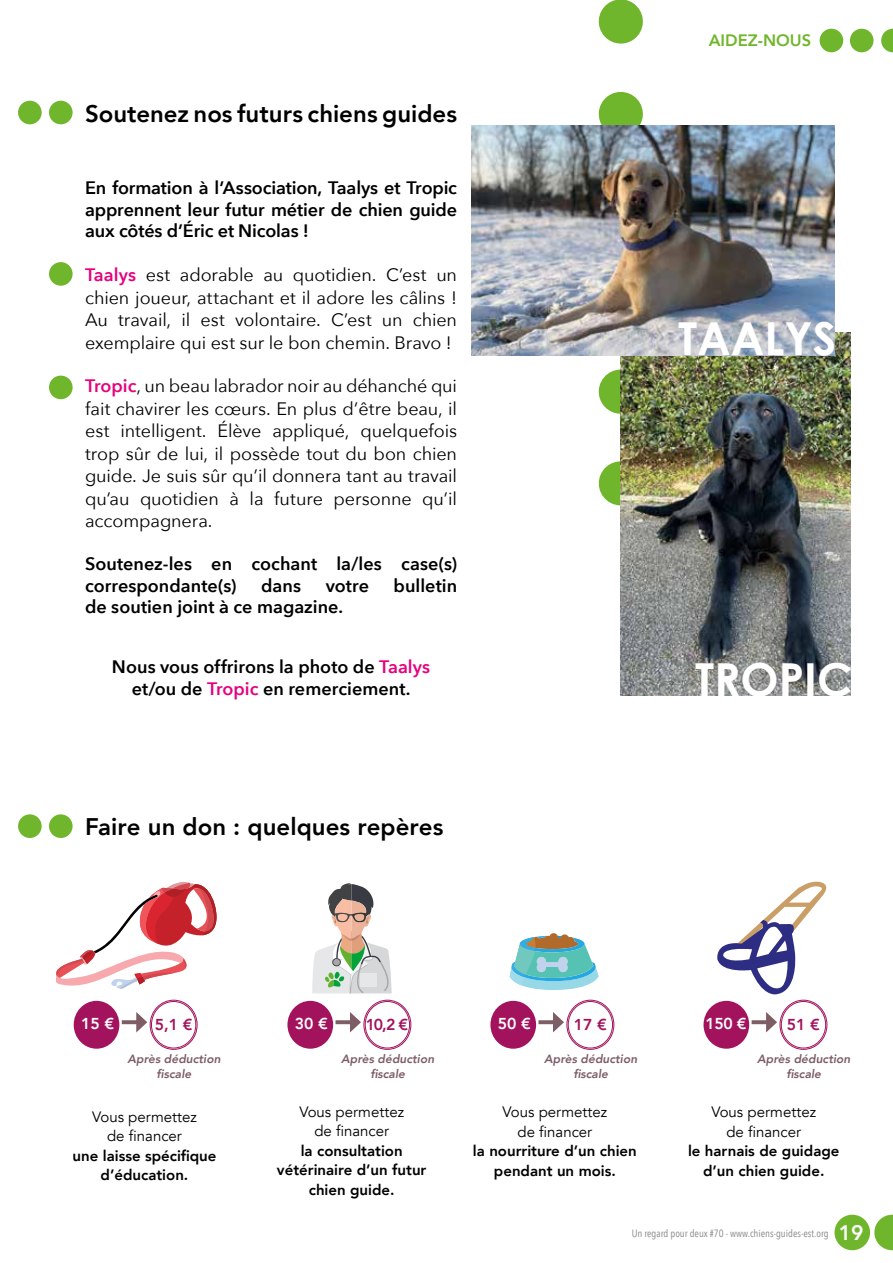
<style>
.page{position:relative;width:893px;height:1263px;background:#fff}
.page>*{position:absolute;margin:0;border:0;box-sizing:border-box;transform-origin:0 0}
.t1{font:700 45.45px "Century Gothic";color:#fff}
.t2{font:800 24px "Avenir";letter-spacing:.005em;color:#000}
.t3{font:800 21px "Avenir";color:#fff}
.t4{font:18px/22.5px "Avenir Next";letter-spacing:-.005em;color:#000;text-align:justify}
.t5{font:600 18px/21.6px "Avenir Next";color:#000;text-align:justify}
.t6{font:800 16.5px "Avenir";color:#70b62c}
.t7{font:800 15.75px "Avenir";color:#a3125c}
.t8{font:800 15.75px "Avenir";color:#fff}
.t9{font:800 15px/19.5px "Avenir";color:#000;text-align:center}
.t10{font:15px/19.5px "Avenir";color:#000;text-align:center}
.t11{font:italic 800 12px/15px "Avenir";color:#7d5d66;text-align:center}
.t12{font:10.5px "Avenir Next Condensed";color:#878787}
.s1{font-weight:600;color:#e6007d}
.s2{color:#e6007d}
</style>
<div class="page">
<svg style="left:510px;top:933px;width:89px;height:57px"></svg>
<svg style="left:874px;top:1215px;width:19px;height:35px"></svg>
<div style="left:834px;top:1215px;width:36px;height:35px;background:#70b62c;border-radius:50%"></div>
<svg style="left:881px;top:29px;width:12px;height:23px"></svg>
<div style="left:850px;top:29px;width:23px;height:23px;background:#70b62c;border-radius:50%"></div>
<div style="left:820px;top:29px;width:23px;height:23px;background:#70b62c;border-radius:50%"></div>
<svg style="left:599px;top:21px;width:44px;height:416px"></svg>
<div style="left:18px;top:101px;width:24px;height:23px;background:#70b62c;border-radius:50%"></div>
<div style="left:18px;top:814px;width:24px;height:24px;background:#70b62c;border-radius:50%"></div>
<div style="left:49px;top:101px;width:24px;height:23px;background:#70b62c;border-radius:50%"></div>
<div style="left:49px;top:814px;width:24px;height:24px;background:#70b62c;border-radius:50%"></div>
<div style="left:49px;top:262px;width:24px;height:24px;background:#70b62c;border-radius:50%"></div>
<div style="left:49px;top:376px;width:24px;height:23px;background:#70b62c;border-radius:50%"></div>
<div style="left:74px;top:1001px;width:45px;height:48px;background:#a3125c;border-radius:50%"></div>
<div style="left:287px;top:1001px;width:46px;height:48px;background:#a3125c;border-radius:50%"></div>
<div style="left:490px;top:1001px;width:46px;height:48px;background:#a3125c;border-radius:50%"></div>
<div style="left:703px;top:1001px;width:46px;height:48px;background:#a3125c;border-radius:50%"></div>
<div style="left:150px;top:1000px;width:47px;height:50px;border:1px solid #a3125c;border-radius:50%"></div>
<div style="left:151px;top:1001px;width:45px;height:47px;border:1px solid #a3125c;border-radius:50%"></div>
<div style="left:364px;top:1000px;width:47px;height:50px;border:1px solid #a3125c;border-radius:50%"></div>
<div style="left:365px;top:1001px;width:45px;height:47px;border:1px solid #a3125c;border-radius:50%"></div>
<div style="left:567px;top:1000px;width:47px;height:50px;border:1px solid #a3125c;border-radius:50%"></div>
<div style="left:568px;top:1001px;width:45px;height:47px;border:1px solid #a3125c;border-radius:50%"></div>
<div style="left:780px;top:1000px;width:47px;height:50px;border:1px solid #a3125c;border-radius:50%"></div>
<div style="left:781px;top:1001px;width:45px;height:47px;border:1px solid #a3125c;border-radius:50%"></div>
<svg style="left:56px;top:882px;width:161px;height:107px"></svg>
<svg style="left:312px;top:883px;width:80px;height:110px"></svg>
<svg style="left:332px;top:958px;width:9px;height:8px"></svg>
<div style="left:333px;top:959px;width:7px;height:7px;background:#a5a7a8;border-radius:50%"></div>
<svg style="left:717px;top:881px;width:110px;height:114px"></svg>
<svg style="left:122px;top:1020px;width:14px;height:4px"></svg>
<svg style="left:136px;top:1012px;width:11px;height:20px"></svg>
<svg style="left:336px;top:1020px;width:14px;height:4px"></svg>
<svg style="left:350px;top:1012px;width:11px;height:20px"></svg>
<svg style="left:538px;top:1020px;width:15px;height:4px"></svg>
<svg style="left:553px;top:1012px;width:11px;height:20px"></svg>
<svg style="left:752px;top:1020px;width:14px;height:4px"></svg>
<svg style="left:766px;top:1012px;width:11px;height:20px"></svg>
<img style="left:621px;top:332px;width:230px;height:363px">
<img style="left:472px;top:125px;width:362px;height:230px">
<h2 class="t2" style="left:85px;top:94px;width:374px">Soutenez nos futurs chiens guides</h2>
<p class="t5" style="left:85px;top:177px;width:374px">En formation à l’Association, Taalys et Tropic apprennent leur futur métier de chien guide aux côtés d’Éric et Nicolas !</p>
<p class="t4" style="left:85px;top:263px;width:374px"><span class="s1">Taalys</span> est adorable au quotidien. C’est un chien joueur, attachant et il adore les câlins !<br>Au travail, il est volontaire. C’est un chien exemplaire qui est sur le bon chemin. Bravo !</p>
<p class="t4" style="left:85px;top:374px;width:374px"><span class="s1">Tropic</span>, un beau labrador noir au déhanché qui fait chavirer les cœurs. En plus d’être beau, il est intelligent. Élève appliqué, quelquefois trop sûr de lui, il possède tout du bon chien guide. Je suis sûr qu’il donnera tant au travail qu’au quotidien à la future personne qu’il accompagnera.</p>
<p class="t5" style="left:85px;top:553px;width:374px">Soutenez-les en cochant la/les case(s) correspondante(s)</p>
<p class="t5" style="left:261px;top:574px;width:41px">dans</p>
<p class="t5" style="left:326px;top:574px;width:45px">votre</p>
<p class="t5" style="left:394px;top:574px;width:65px">bulletin</p>
<p class="t5" style="left:85px;top:596px;width:260px">de soutien joint à ce magazine.</p>
<p class="t5" style="left:112px;top:656px;width:320px;text-align:center">Nous vous offrirons la photo de <span class="s2">Taalys </span>et/ou de <span class="s2">Tropic</span> en remerciement.</p>
<h2 class="t2" style="left:85px;top:808px;width:360px">Faire un don : quelques repères</h2>
<p class="t6" style="left:709px;top:27px;width:104px">AIDEZ-NOUS</p>
<h1 class="t1" style="left:678px;top:304px;width:160px">TAALYS</h1>
<h1 class="t1" style="left:695px;top:645px;width:159px">TROPIC</h1>
<p class="t8" style="left:81px;top:1011px;width:34px">15 €</p>
<p class="t7" style="left:155px;top:1012px;width:39px">5,1 €</p>
<p class="t8" style="left:295px;top:1011px;width:34px">30 €</p>
<p class="t7" style="left:366px;top:1012px;width:44px">10,2 €</p>
<p class="t8" style="left:498px;top:1011px;width:34px">50 €</p>
<p class="t7" style="left:574px;top:1012px;width:34px">17 €</p>
<p class="t8" style="left:705px;top:1011px;width:43px">150 €</p>
<p class="t7" style="left:787px;top:1012px;width:34px">51 €</p>
<p class="t11" style="left:127px;top:1051px;width:95px">Après déduction fiscale</p>
<p class="t11" style="left:341px;top:1051px;width:95px">Après déduction fiscale</p>
<p class="t11" style="left:544px;top:1051px;width:95px">Après déduction fiscale</p>
<p class="t11" style="left:757px;top:1051px;width:95px">Après déduction fiscale</p>
<p class="t10" style="left:92px;top:1107px;width:106px">Vous permettez de financer</p>
<p class="t9" style="left:73px;top:1146px;width:145px">une laisse spécifique d’éducation.</p>
<p class="t10" style="left:299px;top:1102px;width:106px">Vous permettez de financer</p>
<p class="t9" style="left:277px;top:1140px;width:151px">la consultation vétérinaire d’un futur chien guide.</p>
<p class="t10" style="left:503px;top:1103px;width:106px">Vous permettez de financer</p>
<p class="t9" style="left:473px;top:1141px;width:165px">la nourriture d’un chien pendant un mois.</p>
<p class="t10" style="left:711px;top:1103px;width:106px">Vous permettez de financer</p>
<p class="t9" style="left:688px;top:1141px;width:153px">le harnais de guidage d’un chien guide.</p>
<p class="t12" style="left:632px;top:1224px;width:198px">Un regard pour deux #70 - www.chiens-guides-est.org</p>
<p class="t3" style="left:839px;top:1216px;width:26px">19</p>
</div>
